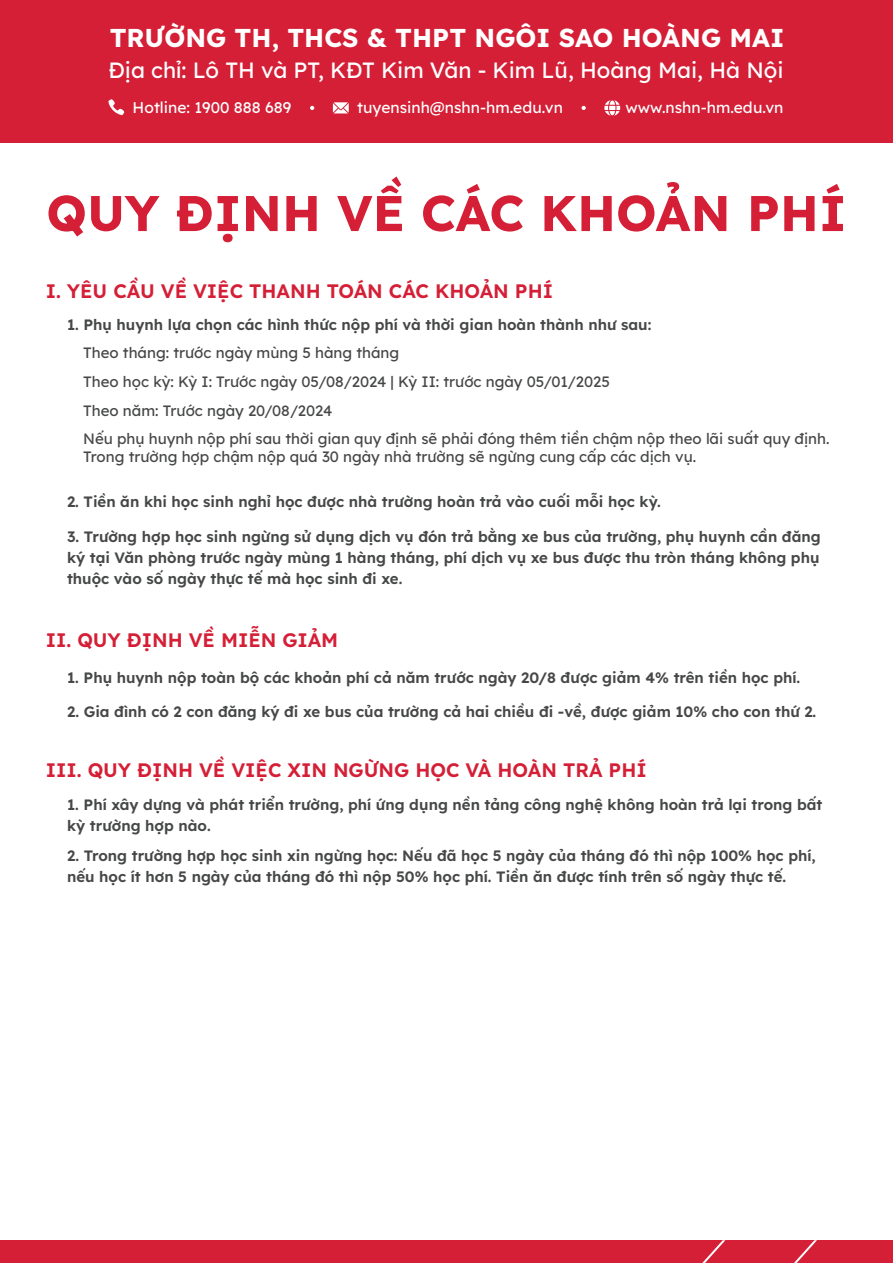
<style>
.page{position:relative;width:893px;height:1263px;background:#fff}
.page>*{position:absolute;margin:0;border:0;box-sizing:border-box;transform-origin:0 0}
.t1{font:700 50.1px "Lexend";color:#d41f36}
.t2{font:700 25.8px "Lexend";color:#fff}
.t3{font:22.05px "Lexend";color:#fff}
.t4{font:600 19.5px "Lexend";color:#d41f36}
.t5{font:15.6px "Lexend";color:#fff}
.t6{font:600 15px/21px "Lexend";color:#464747}
.t7{font:15px/29.4px "Lexend";color:#464747}
</style>
<div class="page">
<div style="left:0;top:1240px;width:893px;height:23px;background:#d41f36"></div>
<svg style="left:702px;top:1240px;width:23px;height:23px"></svg>
<svg style="left:794px;top:1240px;width:23px;height:23px"></svg>
<div style="left:0;top:0;width:893px;height:143px;background:#d41f36"></div>
<svg style="left:333px;top:102px;width:16px;height:11px"></svg>
<svg style="left:108px;top:99px;width:16px;height:16px"></svg>
<svg style="left:310px;top:106px;width:4px;height:4px"></svg>
<svg style="left:582px;top:106px;width:4px;height:4px"></svg>
<svg style="left:604px;top:100px;width:16px;height:16px"></svg>
<h2 class="t2" style="left:110px;top:17px;width:676px">TRƯỜNG TH, THCS &amp; THPT NGÔI SAO HOÀNG MAI</h2>
<h3 class="t3" style="left:108px;top:55px;width:677px">Địa chỉ: Lô TH và PT, KĐT Kim Văn - Kim Lũ, Hoàng Mai, Hà Nội</h3>
<p class="t5" style="left:133px;top:96px;width:160px">Hotline: 1900 888 689</p>
<p class="t5" style="left:357px;top:96px;width:207px">tuyensinh@nshn-hm.edu.vn</p>
<p class="t5" style="left:625px;top:96px;width:160px">www.nshn-hm.edu.vn</p>
<h1 class="t1" style="left:46px;top:173px;width:802px">QUY ĐỊNH VỀ CÁC KHOẢN PHÍ</h1>
<h3 class="t4" style="left:46px;top:276px;width:509px">I. YÊU CẦU VỀ VIỆC THANH TOÁN CÁC KHOẢN PHÍ</h3>
<p class="t6" style="left:67px;top:313px;width:586px">1. Phụ huynh lựa chọn các hình thức nộp phí và thời gian hoàn thành như sau:</p>
<p class="t7" style="left:83px;top:337px;width:528px">Theo tháng: trước ngày mùng 5 hàng tháng<br>Theo học kỳ: Kỳ I: Trước ngày 05/08/2024 | Kỳ II: trước ngày 05/01/2025<br>Theo năm: Trước ngày 20/08/2024</p>
<p class="t7" style="left:83px;top:429px;width:748px;line-height:18px">Nếu phụ huynh nộp phí sau thời gian quy định sẽ phải đóng thêm tiền chậm nộp theo lãi suất quy định.<br>Trong trường hợp chậm nộp quá 30 ngày nhà trường sẽ ngừng cung cấp các dịch vụ.</p>
<p class="t6" style="left:67px;top:490px;width:595px">2. Tiền ăn khi học sinh nghỉ học được nhà trường hoàn trả vào cuối mỗi học kỳ.</p>
<p class="t6" style="left:67px;top:525px;width:755px;text-align:justify">3. Trường hợp học sinh ngừng sử dụng dịch vụ đón trả bằng xe bus của trường, phụ huynh cần đăng ký tại Văn phòng trước ngày mùng 1 hàng tháng, phí dịch vụ xe bus được thu tròn tháng không phụ thuộc vào số ngày thực tế mà học sinh đi xe.</p>
<h3 class="t4" style="left:46px;top:625px;width:294px">II. QUY ĐỊNH VỀ MIỄN GIẢM</h3>
<p class="t6" style="left:67px;top:666px;width:735px">1. Phụ huynh nộp toàn bộ các khoản phí cả năm trước ngày 20/8 được giảm 4% trên tiền học phí.</p>
<p class="t6" style="left:67px;top:700px;width:751px">2. Gia đình có 2 con đăng ký đi xe bus của trường cả hai chiều đi -về, được giảm 10% cho con thứ 2.</p>
<h3 class="t4" style="left:46px;top:755px;width:602px">III. QUY ĐỊNH VỀ VIỆC XIN NGỪNG HỌC VÀ HOÀN TRẢ PHÍ</h3>
<p class="t6" style="left:67px;top:793px;width:757px">1. Phí xây dựng và phát triển trường, phí ứng dụng nền tảng công nghệ không hoàn trả lại trong bất kỳ trường hợp nào.</p>
<p class="t6" style="left:67px;top:844px;width:750px">2. Trong trường hợp học sinh xin ngừng học: Nếu đã học 5 ngày của tháng đó thì nộp 100% học phí, nếu học ít hơn 5 ngày của tháng đó thì nộp 50% học phí. Tiền ăn được tính trên số ngày thực tế.</p>
</div>
